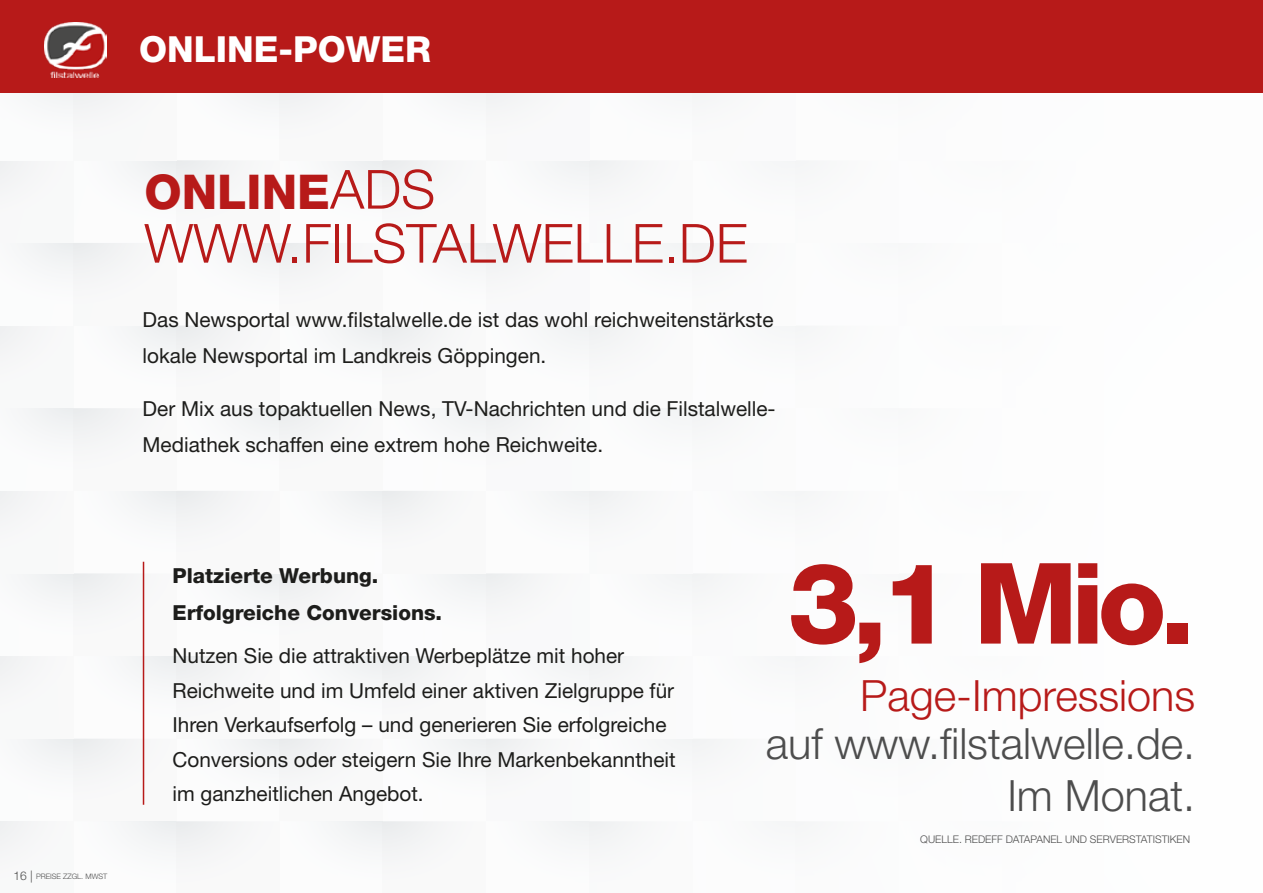
<style>
.page{position:relative;width:1263px;height:893px;background:#fbfbfb}
.page>*{position:absolute;margin:0;border:0;box-sizing:border-box;transform-origin:0 0}
.t1{font:800 112.5px "Helvetica Neue";color:#b71a19}
.t2{font:300 54px "Helvetica Neue";color:#b71a19}
.t3{font:800 48px "Helvetica Neue";color:#b71a19}
.t4{font:300 43.2px/51.8px "Helvetica Neue";color:#4d4d4d;text-align:right}
.t5{font:300 43.2px "Helvetica Neue";color:#b71a19}
.t6{font:800 36px "Helvetica Neue";color:#fff}
.t7{font:20.7px/34.5px "Helvetica Neue";color:#1d1d1b}
.t8{font:800 20.7px/36.3px "Helvetica Neue";color:#1d1d1b}
.t9{font:300 10.5px "Helvetica Neue";color:#4d4d4d}
.t10{font:300 7.5px "Helvetica Neue";color:#4d4d4d}
.s1{font-weight:300;font-size:54px}
.s2{font-size:12px}
</style>
<div class="page">
<div style="left:0;top:0;width:1263px;height:92px;background:#b71a19"></div>
<img style="left:45px;top:22px;width:61px;height:55px">
<hr style="left:143px;top:562px;width:1px;height:243px;background:#b71a19">
<h3 class="t6" style="left:139px;top:28px;width:293px">ONLINE-POWER</h3>
<h3 class="t3" style="left:144px;top:163px;width:292px">ONLINE<span class="s1">ADS</span></h3>
<h2 class="t2" style="left:144px;top:210px;width:605px">WWW.FILSTALWELLE.DE</h2>
<p class="t7" style="left:143px;top:301px;width:632px;line-height:36.3px">Das Newsportal www.filstalwelle.de ist das wohl reichweitenstärkste lokale Newsportal im Landkreis Göppingen.</p>
<p class="t7" style="left:143px;top:390px;width:634px;line-height:36.3px">Der Mix aus topaktuellen News, TV-Nachrichten und die Filstalwelle-<br>Mediathek schaffen eine extrem hohe Reichweite.</p>
<p class="t10" style="left:13px;top:871px;width:96px"><span class="s2">16 |</span> PREISE ZZGL. MWST</p>
<p class="t8" style="left:172px;top:558px;width:271px">Platzierte Werbung.<br>Erfolgreiche Conversions.</p>
<p class="t7" style="left:172px;top:638px;width:505px">Nutzen Sie die attraktiven Werbeplätze mit hoher Reichweite und im Umfeld einer aktiven Zielgruppe für Ihren Verkaufserfolg – und generieren Sie erfolgreiche Conversions oder steigern Sie Ihre Markenbekanntheit im ganzheitlichen Angebot.</p>
<h1 class="t1" style="left:788px;top:537px;width:409px">3,1 Mio.</h1>
<h3 class="t5" style="left:860px;top:669px;width:337px">Page-Impressions</h3>
<h3 class="t4" style="left:766px;top:717px;width:431px">auf www.filstalwelle.de.<br>Im Monat.</h3>
<p class="t9" style="left:920px;top:833px;width:271px">QUELLE. REDEFF DATAPANEL UND SERVERSTATISTIKEN</p>
</div>
